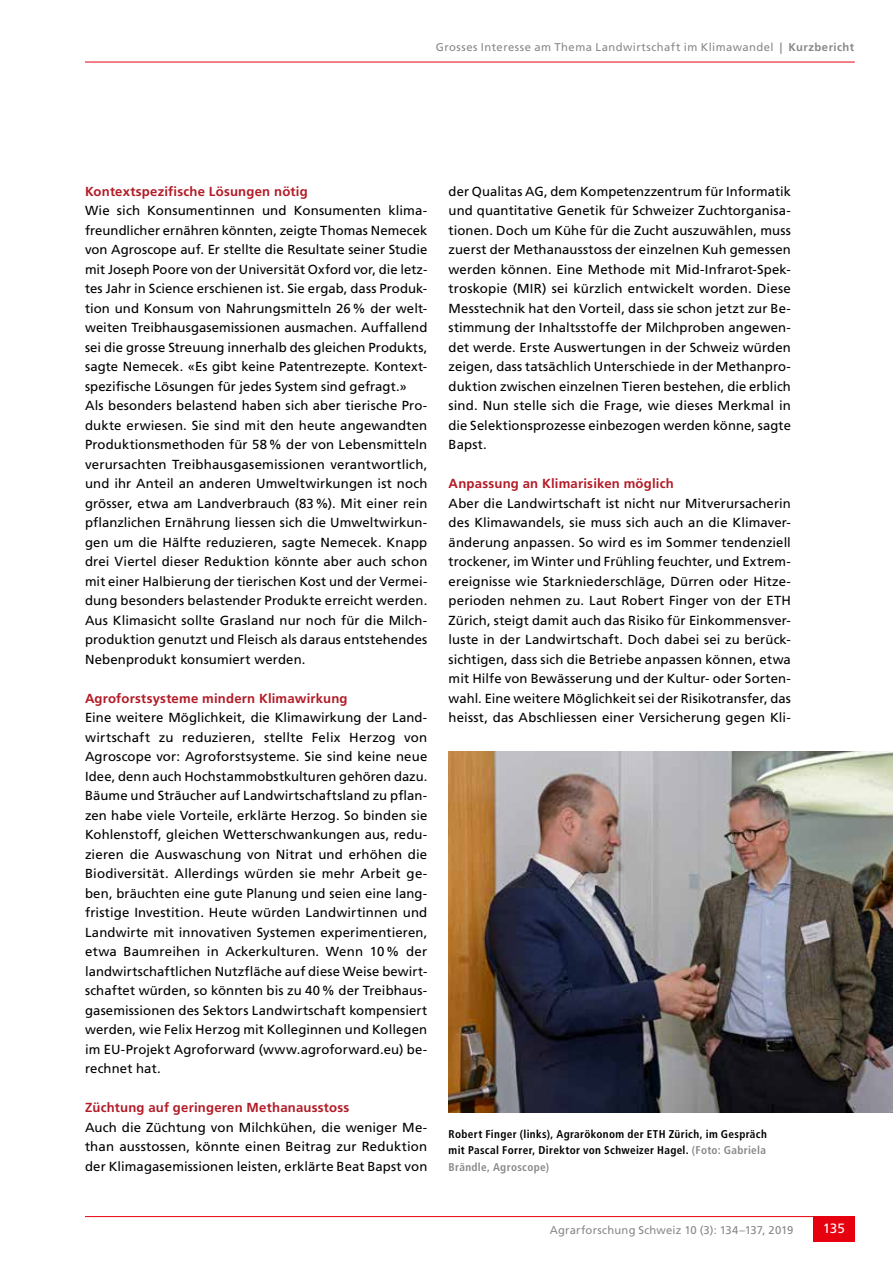
<style>
.page{position:relative;width:893px;height:1263px;background:#fff}
.page>*{position:absolute;margin:0;border:0;box-sizing:border-box;transform-origin:0 0}
.t1{font:13.5px "Frutiger LT Std";color:#fff}
.t2{font:13.2px/19.5px "Frutiger LT Std";letter-spacing:.01em;color:#000;text-align:justify}
.t3{font:700 13.2px "Frutiger LT Std";letter-spacing:.015em;color:#b21c27}
.t4{font:700 condensed 11.25px/16.5px "Frutiger LT Std";letter-spacing:.03em;color:#000;text-align:justify}
.t5{font:11.25px "Frutiger LT Std";letter-spacing:.035em;color:#878988}
.t6{font:11.25px "Frutiger LT Std";letter-spacing:.015em;color:#878988}
.s1{font-weight:700}
.s2{color:#878988}
</style>
<div class="page">
<hr style="left:85px;top:62px;width:770px;height:1px;background:#e7000e">
<hr style="left:85px;top:1216px;width:770px;height:1px;background:#e7000e">
<div style="left:813px;top:1216px;width:42px;height:26px;background:#e7000e"></div>
<img style="left:449px;top:752px;width:444px;height:360px">
<p class="t5" style="left:436px;top:40px;width:420px">Grosses Interesse am Thema Landwirtschaft im Klimawandel <span class="s1">| Kurzbericht</span></p>
<p class="t3" style="left:85px;top:183px;width:224px">Kontextspezifische Lösungen nötig</p>
<p class="t2" style="left:85px;top:201px;width:344px;text-align:left">Wie sich Konsumentinnen und Konsumenten klima&shy;freundlicher ernähren könnten, zeigte Thomas Nemecek von Agroscope auf. Er stellte die Resultate seiner Studie mit Joseph Poore von der Universität Oxford vor, die letz&shy;tes Jahr in Science erschienen ist. Sie ergab, dass Produk&shy;tion und Konsum von Nahrungsmitteln 26% der welt&shy;weiten Treibhausgasemissionen ausmachen. Auffallend sei die grosse Streuung innerhalb des gleichen Produkts, sagte Nemecek. «Es gibt keine Patentrezepte. Kontext&shy;spezifische Lösungen für jedes System sind gefragt.» Als besonders belastend haben sich aber tierische Pro&shy;dukte erwiesen. Sie sind mit den heute angewandten Produktionsmethoden für 58% der von Lebensmitteln verursachten Treibhausgasemissionen verantwortlich, und ihr Anteil an anderen Umweltwirkungen ist noch grösser, etwa am Landverbrauch (83%). Mit einer rein pflanzlichen Ernährung liessen sich die Umweltwirkun&shy;gen um die Hälfte reduzieren, sagte Nemecek. Knapp drei Viertel dieser Reduktion könnte aber auch schon mit einer Halbierung der tierischen Kost und der Vermei&shy;dung besonders belastender Produkte erreicht werden.<br>Aus Klimasicht sollte Grasland nur noch für die Milch&shy;produktion genutzt und Fleisch als daraus entstehendes Nebenprodukt konsumiert werden.</p>
<p class="t3" style="left:85px;top:690px;width:264px">Agroforstsysteme mindern Klimawirkung</p>
<p class="t2" style="left:85px;top:708px;width:344px">Eine weitere Möglichkeit, die Klimawirkung der Land&shy;wirtschaft zu reduzieren, stellte Felix Herzog von Agroscope vor: Agroforstsysteme. Sie sind keine neue Idee, denn auch Hochstammobstkulturen gehören dazu.<br>Bäume und Sträucher auf Landwirtschaftsland zu pflan&shy;zen habe viele Vorteile, erklärte Herzog. So binden sie Kohlenstoff, gleichen Wetterschwankungen aus, redu&shy;zieren die Auswaschung von Nitrat und erhöhen die Biodiversität. Allerdings würden sie mehr Arbeit ge&shy;ben, bräuchten eine gute Planung und seien eine lang&shy;fristige Investition. Heute würden Landwirtinnen und Landwirte mit innovativen Systemen experimentieren, etwa Baumreihen in Ackerkulturen. Wenn 10% der landwirtschaftlichen Nutzfläche auf diese Weise bewirt&shy;schaftet würden, so könnten bis zu 40% der Treibhaus&shy;gasemissionen des Sektors Landwirtschaft kompensiert werden, wie Felix Herzog mit Kolleginnen und Kollegen im EU-Projekt Agroforward (www.agroforward.eu) be&shy;rechnet hat.</p>
<p class="t3" style="left:85px;top:1100px;width:266px">Züchtung auf geringeren Methanausstoss</p>
<p class="t2" style="left:85px;top:1117px;width:344px">Auch die Züchtung von Milchkühen, die weniger Me&shy;than ausstossen, könnte einen Beitrag zur Reduktion der Klimagasemissionen leisten, erklärte Beat Bapst von</p>
<p class="t2" style="left:449px;top:181px;width:344px">der Qualitas AG, dem Kompetenzzentrum für Informatik und quantitative Genetik für Schweizer Zuchtorganisa&shy;tionen. Doch um Kühe für die Zucht auszuwählen, muss zuerst der Methanausstoss der einzelnen Kuh gemessen werden können. Eine Methode mit Mid-Infrarot-Spek&shy;troskopie (MIR) sei kürzlich entwickelt worden. Diese Messtechnik hat den Vorteil, dass sie schon jetzt zur Be&shy;stimmung der Inhaltsstoffe der Milchproben angewen&shy;det werde. Erste Auswertungen in der Schweiz würden zeigen, dass tatsächlich Unterschiede in der Methanpro&shy;duktion zwischen einzelnen Tieren bestehen, die erblich sind. Nun stelle sich die Frage, wie dieses Merkmal in die Selektionsprozesse einbezogen werden könne, sagte Bapst.</p>
<p class="t3" style="left:449px;top:476px;width:227px">Anpassung an Klimarisiken möglich</p>
<p class="t2" style="left:449px;top:493px;width:344px">Aber die Landwirtschaft ist nicht nur Mitverursacherin des Klimawandels, sie muss sich auch an die Klimaver&shy;änderung anpassen. So wird es im Sommer tendenziell trockener, im Winter und Frühling feuchter, und Extrem&shy;ereignisse wie Starkniederschläge, Dürren oder Hitze&shy;perioden nehmen zu. Laut Robert Finger von der ETH Zürich, steigt damit auch das Risiko für Einkommensver&shy;luste in der Landwirtschaft. Doch dabei sei zu berück&shy;sichtigen, dass sich die Betriebe anpassen können, etwa mit Hilfe von Bewässerung und der Kultur- oder Sorten&shy;wahl. Eine weitere Möglichkeit sei der Risikotransfer, das heisst, das Abschliessen einer Versicherung gegen Kli-</p>
<p class="t4" style="left:449px;top:1126px;width:320px">Robert Finger (links), Agrarökonom der ETH Zürich, im Gespräch mit Pascal Forrer, Direktor von Schweizer Hagel. <span class="s2">(Foto: Gabriela Brändle, Agroscope)</span></p>
<p class="t6" style="left:550px;top:1223px;width:245px">Agrarforschung Schweiz 10 (3): 134–137, 2019</p>
<p class="t1" style="left:823px;top:1221px;width:24px">135</p>
</div>
